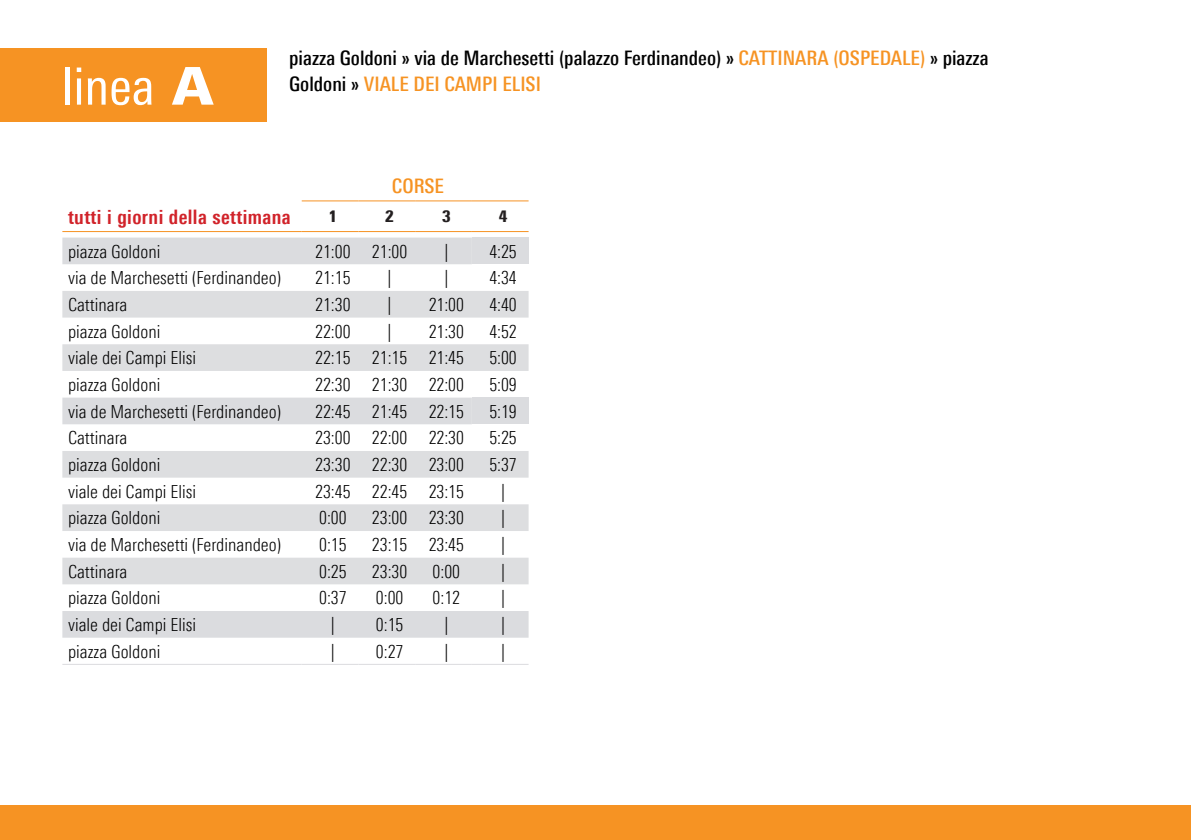
<style>
.page{position:relative;width:1191px;height:840px;background:#fff}
.page>*{position:absolute;margin:0;border:0;box-sizing:border-box;transform-origin:0 0}
.t1{font:condensed 52px "Univers Next Pro";color:#fff}
.t2{font:500 condensed 20px "Univers Next Pro";color:#000}
.t3{font:500 condensed 20px "Univers Next Pro";color:#f69323}
.t4{font:700 condensed 20px "Univers Next Pro";letter-spacing:.02em;color:#d1232a}
.t5{font:300 condensed 18px "Univers Next Pro";color:#000}
.t6{font:900 condensed 16px "Univers Next Pro";color:#231f20}
.s1{font-weight:900;font-stretch:normal}
.s2{color:#f69323}
.s3{color:#000}
</style>
<div class="page">
<div style="left:0;top:48px;width:266px;height:74px;background:#f69323"></div>
<div style="left:0;top:805px;width:1191px;height:34px;background:#f69323"></div>
<div style="left:62px;top:237px;width:410px;height:27px;background:#dbdcdf"></div>
<div style="left:472px;top:237px;width:56px;height:27px;background:#dbdcdf"></div>
<svg style="left:62px;top:291px;width:466px;height:293px"></svg>
<div style="left:62px;top:397px;width:410px;height:27px;background:#dbdcdf"></div>
<div style="left:472px;top:397px;width:56px;height:27px;background:#dbdcdf"></div>
<div style="left:62px;top:611px;width:466px;height:26px;background:#dbdcdf"></div>
<hr style="left:62px;top:231px;width:240px;height:1px;background:#f69323">
<hr style="left:302px;top:231px;width:56px;height:1px;background:#f69323">
<hr style="left:358px;top:231px;width:57px;height:1px;background:#f69323">
<hr style="left:415px;top:231px;width:57px;height:1px;background:#f69323">
<hr style="left:472px;top:231px;width:56px;height:1px;background:#f69323">
<hr style="left:62px;top:663px;width:240px;height:1px;background:#dbdcdf">
<hr style="left:302px;top:663px;width:56px;height:1px;background:#dbdcdf">
<hr style="left:358px;top:663px;width:57px;height:1px;background:#dbdcdf">
<hr style="left:415px;top:663px;width:57px;height:1px;background:#dbdcdf">
<hr style="left:472px;top:663px;width:56px;height:1px;background:#dbdcdf">
<hr style="left:302px;top:200px;width:56px;height:1px;background:#f69325">
<hr style="left:358px;top:200px;width:57px;height:1px;background:#f69325">
<hr style="left:415px;top:200px;width:57px;height:1px;background:#f69325">
<hr style="left:472px;top:200px;width:56px;height:1px;background:#f69325">
<p class="t1" style="left:62px;top:56px;width:152px">linea <span class="s1">A</span></p>
<p class="t2" style="left:289px;top:46px;width:701px">piazza Goldoni » via de Marchesetti (palazzo Ferdinandeo) » <span class="s2">CATTINARA (OSPEDALE)</span> » piazza</p>
<p class="t3" style="left:289px;top:72px;width:253px"><span class="s3">Goldoni »</span> VIALE DEI CAMPI ELISI</p>
<p class="t3" style="left:392px;top:174px;width:54px">CORSE</p>
<p class="t4" style="left:68px;top:204px;width:224px">tutti i giorni della settimana</p>
<p class="t6" style="left:328px;top:207px;width:10px">1</p>
<p class="t6" style="left:385px;top:207px;width:10px">2</p>
<p class="t6" style="left:442px;top:207px;width:10px">3</p>
<p class="t6" style="left:499px;top:207px;width:10px">4</p>
<p class="t5" style="left:68px;top:241px;width:94px">piazza Goldoni</p>
<p class="t5" style="left:315px;top:241px;width:37px">21:00</p>
<p class="t5" style="left:372px;top:241px;width:37px">21:00</p>
<p class="t5" style="left:444px;top:241px;width:5px">|</p>
<p class="t5" style="left:489px;top:241px;width:29px">4:25</p>
<p class="t5" style="left:68px;top:267px;width:214px">via de Marchesetti (Ferdinandeo)</p>
<p class="t5" style="left:315px;top:267px;width:37px">21:15</p>
<p class="t5" style="left:388px;top:267px;width:5px">|</p>
<p class="t5" style="left:444px;top:267px;width:5px">|</p>
<p class="t5" style="left:489px;top:267px;width:29px">4:34</p>
<p class="t5" style="left:68px;top:294px;width:61px">Cattinara</p>
<p class="t5" style="left:315px;top:294px;width:37px">21:30</p>
<p class="t5" style="left:388px;top:294px;width:5px">|</p>
<p class="t5" style="left:429px;top:294px;width:37px">21:00</p>
<p class="t5" style="left:489px;top:294px;width:29px">4:40</p>
<p class="t5" style="left:68px;top:321px;width:94px">piazza Goldoni</p>
<p class="t5" style="left:315px;top:321px;width:37px">22:00</p>
<p class="t5" style="left:388px;top:321px;width:5px">|</p>
<p class="t5" style="left:429px;top:321px;width:37px">21:30</p>
<p class="t5" style="left:489px;top:321px;width:29px">4:52</p>
<p class="t5" style="left:68px;top:347px;width:129px">viale dei Campi Elisi</p>
<p class="t5" style="left:315px;top:347px;width:37px">22:15</p>
<p class="t5" style="left:372px;top:347px;width:37px">21:15</p>
<p class="t5" style="left:429px;top:347px;width:37px">21:45</p>
<p class="t5" style="left:489px;top:347px;width:29px">5:00</p>
<p class="t5" style="left:68px;top:374px;width:94px">piazza Goldoni</p>
<p class="t5" style="left:315px;top:374px;width:37px">22:30</p>
<p class="t5" style="left:372px;top:374px;width:37px">21:30</p>
<p class="t5" style="left:429px;top:374px;width:37px">22:00</p>
<p class="t5" style="left:489px;top:374px;width:29px">5:09</p>
<p class="t5" style="left:68px;top:401px;width:214px">via de Marchesetti (Ferdinandeo)</p>
<p class="t5" style="left:315px;top:401px;width:37px">22:45</p>
<p class="t5" style="left:372px;top:401px;width:37px">21:45</p>
<p class="t5" style="left:429px;top:401px;width:37px">22:15</p>
<p class="t5" style="left:489px;top:401px;width:29px">5:19</p>
<p class="t5" style="left:68px;top:427px;width:61px">Cattinara</p>
<p class="t5" style="left:315px;top:427px;width:37px">23:00</p>
<p class="t5" style="left:372px;top:427px;width:37px">22:00</p>
<p class="t5" style="left:429px;top:427px;width:37px">22:30</p>
<p class="t5" style="left:489px;top:427px;width:29px">5:25</p>
<p class="t5" style="left:68px;top:454px;width:94px">piazza Goldoni</p>
<p class="t5" style="left:315px;top:454px;width:37px">23:30</p>
<p class="t5" style="left:372px;top:454px;width:37px">22:30</p>
<p class="t5" style="left:429px;top:454px;width:37px">23:00</p>
<p class="t5" style="left:489px;top:454px;width:29px">5:37</p>
<p class="t5" style="left:68px;top:481px;width:129px">viale dei Campi Elisi</p>
<p class="t5" style="left:315px;top:481px;width:37px">23:45</p>
<p class="t5" style="left:372px;top:481px;width:37px">22:45</p>
<p class="t5" style="left:429px;top:481px;width:37px">23:15</p>
<p class="t5" style="left:501px;top:481px;width:5px">|</p>
<p class="t5" style="left:68px;top:507px;width:94px">piazza Goldoni</p>
<p class="t5" style="left:319px;top:507px;width:29px">0:00</p>
<p class="t5" style="left:372px;top:507px;width:37px">23:00</p>
<p class="t5" style="left:429px;top:507px;width:37px">23:30</p>
<p class="t5" style="left:501px;top:507px;width:5px">|</p>
<p class="t5" style="left:68px;top:534px;width:214px">via de Marchesetti (Ferdinandeo)</p>
<p class="t5" style="left:319px;top:534px;width:29px">0:15</p>
<p class="t5" style="left:372px;top:534px;width:37px">23:15</p>
<p class="t5" style="left:429px;top:534px;width:37px">23:45</p>
<p class="t5" style="left:501px;top:534px;width:5px">|</p>
<p class="t5" style="left:68px;top:560px;width:61px">Cattinara</p>
<p class="t5" style="left:319px;top:560px;width:29px">0:25</p>
<p class="t5" style="left:372px;top:560px;width:37px">23:30</p>
<p class="t5" style="left:432px;top:560px;width:29px">0:00</p>
<p class="t5" style="left:501px;top:560px;width:5px">|</p>
<p class="t5" style="left:68px;top:587px;width:94px">piazza Goldoni</p>
<p class="t5" style="left:319px;top:587px;width:29px">0:37</p>
<p class="t5" style="left:376px;top:587px;width:29px">0:00</p>
<p class="t5" style="left:432px;top:587px;width:29px">0:12</p>
<p class="t5" style="left:501px;top:587px;width:5px">|</p>
<p class="t5" style="left:68px;top:614px;width:129px">viale dei Campi Elisi</p>
<p class="t5" style="left:331px;top:614px;width:5px">|</p>
<p class="t5" style="left:376px;top:614px;width:29px">0:15</p>
<p class="t5" style="left:444px;top:614px;width:5px">|</p>
<p class="t5" style="left:501px;top:614px;width:5px">|</p>
<p class="t5" style="left:68px;top:640px;width:94px">piazza Goldoni</p>
<p class="t5" style="left:331px;top:640px;width:5px">|</p>
<p class="t5" style="left:376px;top:640px;width:29px">0:27</p>
<p class="t5" style="left:444px;top:640px;width:5px">|</p>
<p class="t5" style="left:501px;top:640px;width:5px">|</p>
</div>
